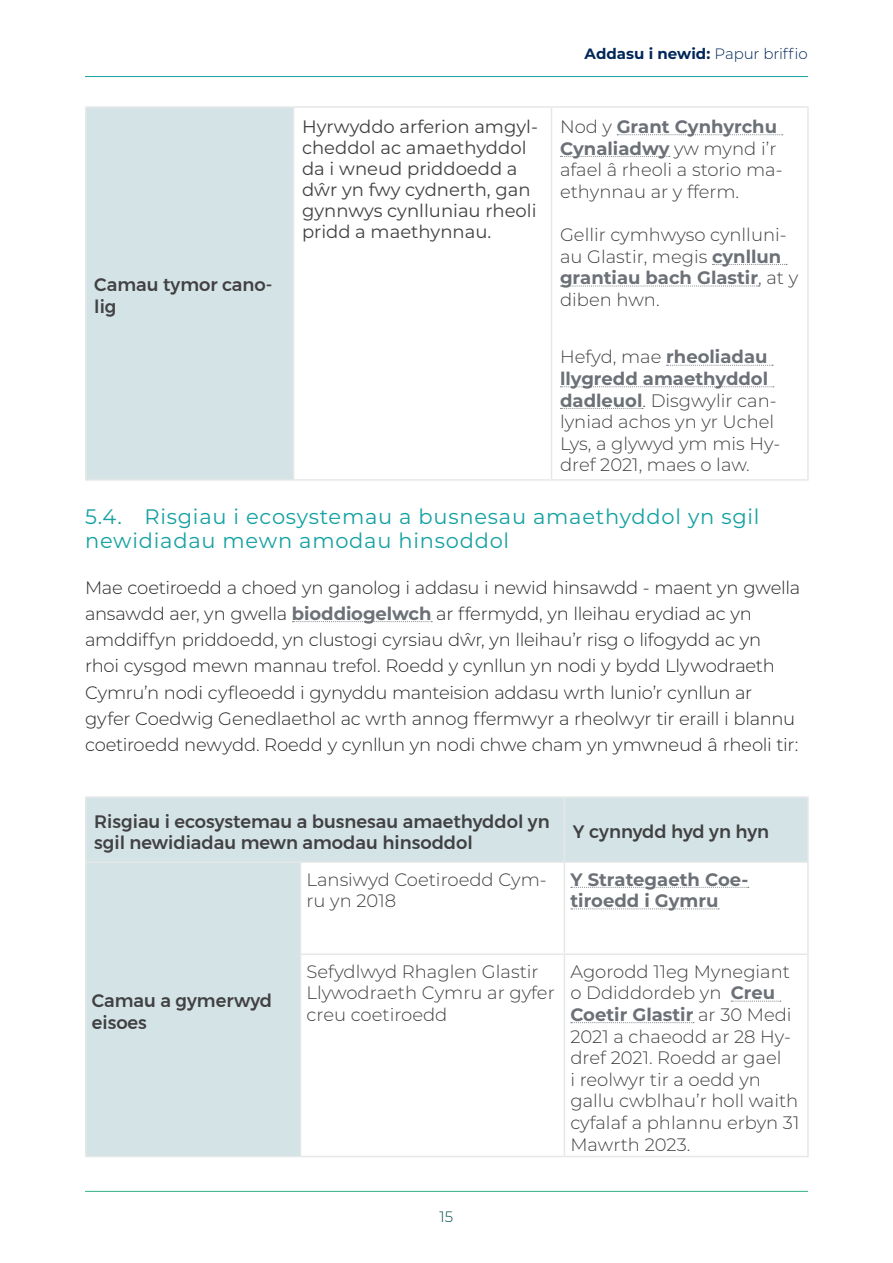
<style>
.page{position:relative;width:893px;height:1263px;background:#fff}
.page>*{position:absolute;margin:0;border:0;box-sizing:border-box;transform-origin:0 0}
.t1{font:21px/24px "Montserrat";letter-spacing:.035em;color:#15a1a2}
.t2{font:300 18px/21.6px "Montserrat";color:#414042}
.t3{font:300 18px/26.2px "Montserrat";letter-spacing:-.015em;color:#292829}
.t4{font:500 18px/21.6px "Montserrat";color:#414042}
.t5{font:18px/21px "Montserrat";color:#414042}
.t6{font:700 18px/21.6px "Montserrat";color:#6c7077}
.t7{font:700 15px "Montserrat";color:#002659}
.t8{font:300 15px "Montserrat";color:#004c42}
.s1{font-weight:300}
.s2{font-weight:700;color:#6c7077}
</style>
<div class="page">
<hr style="left:85px;top:1191px;width:723px;height:1px;background:#30af87">
<hr style="left:85px;top:76px;width:723px;height:1px;background:#15a1a2">
<svg style="left:292px;top:621px;width:140px;height:1px"></svg>
<div style="left:86px;top:107px;width:208px;height:373px;background:#d4e4e6"></div>
<hr style="left:85px;top:106px;width:209px;height:2px;background:#e6e7e8">
<hr style="left:85px;top:108px;width:2px;height:371px;background:#e6e7e8">
<hr style="left:294px;top:106px;width:257px;height:2px;background:#e6e7e8">
<hr style="left:293px;top:108px;width:1px;height:371px;background:#e6e7e8">
<hr style="left:551px;top:106px;width:258px;height:2px;background:#e6e7e8">
<hr style="left:551px;top:108px;width:1px;height:371px;background:#e6e7e8">
<hr style="left:807px;top:108px;width:2px;height:371px;background:#e6e7e8">
<hr style="left:85px;top:479px;width:209px;height:2px;background:#e6e7e8">
<hr style="left:294px;top:479px;width:257px;height:2px;background:#e6e7e8">
<hr style="left:551px;top:479px;width:258px;height:2px;background:#e6e7e8">
<svg style="left:617px;top:134px;width:166px;height:1px"></svg>
<svg style="left:560px;top:156px;width:110px;height:1px"></svg>
<svg style="left:712px;top:264px;width:75px;height:1px"></svg>
<svg style="left:560px;top:286px;width:199px;height:1px"></svg>
<svg style="left:667px;top:365px;width:106px;height:1px"></svg>
<svg style="left:560px;top:386px;width:214px;height:1px"></svg>
<svg style="left:560px;top:408px;width:83px;height:1px"></svg>
<svg style="left:87px;top:798px;width:720px;height:358px"></svg>
<hr style="left:301px;top:861px;width:263px;height:2px;background:#e6e7e8">
<hr style="left:300px;top:863px;width:1px;height:90px;background:#e6e7e8">
<hr style="left:564px;top:861px;width:245px;height:2px;background:#e6e7e8">
<hr style="left:564px;top:863px;width:1px;height:90px;background:#e6e7e8">
<hr style="left:807px;top:863px;width:2px;height:90px;background:#e6e7e8">
<hr style="left:300px;top:953px;width:264px;height:2px;background:#e6e7e8">
<hr style="left:300px;top:955px;width:1px;height:201px;background:#e6e7e8">
<hr style="left:564px;top:953px;width:245px;height:2px;background:#e6e7e8">
<hr style="left:564px;top:955px;width:1px;height:201px;background:#e6e7e8">
<hr style="left:807px;top:955px;width:2px;height:201px;background:#e6e7e8">
<hr style="left:301px;top:1156px;width:263px;height:1px;background:#e6e7e8">
<hr style="left:564px;top:1156px;width:245px;height:1px;background:#e6e7e8">
<hr style="left:85px;top:796px;width:216px;height:2px;background:#e6e7e8">
<hr style="left:85px;top:798px;width:2px;height:63px;background:#e6e7e8">
<hr style="left:301px;top:796px;width:263px;height:2px;background:#e6e7e8">
<hr style="left:564px;top:796px;width:245px;height:2px;background:#e6e7e8">
<hr style="left:564px;top:798px;width:1px;height:63px;background:#e6e7e8">
<hr style="left:807px;top:798px;width:2px;height:63px;background:#e6e7e8">
<hr style="left:85px;top:861px;width:216px;height:2px;background:#e6e7e8">
<hr style="left:85px;top:863px;width:2px;height:91px;background:#e6e7e8">
<hr style="left:85px;top:954px;width:2px;height:202px;background:#e6e7e8">
<hr style="left:85px;top:1156px;width:216px;height:1px;background:#e6e7e8">
<svg style="left:571px;top:887px;width:178px;height:1px"></svg>
<svg style="left:571px;top:908px;width:148px;height:1px"></svg>
<svg style="left:731px;top:1001px;width:50px;height:1px"></svg>
<svg style="left:571px;top:1022px;width:123px;height:1px"></svg>
<p class="t4" style="left:94px;top:274px;width:180px">Camau tymor cano&shy;lig</p>
<p class="t7" style="left:585px;top:43px;width:225px">Addasu i newid: <span class="s1">Papur briffio</span></p>
<p class="t5" style="left:302px;top:115px;width:237px">Hyrwyddo arferion amgyl&shy;cheddol ac amaethyddol da i wneud priddoedd a dŵr yn fwy cydnerth, gan gynnwys cynlluniau rheoli pridd a maethynnau.</p>
<p class="t2" style="left:560px;top:115px;width:224px">Nod y <span class="s2">Grant Cynhyrchu<br>Cynaliadwy</span> yw mynd i’r afael â rheoli a storio ma&shy;ethynnau ar y fferm.</p>
<p class="t2" style="left:560px;top:223px;width:240px">Gellir cymhwyso cynlluni&shy;au Glastir, megis <span class="s2">cynllun grantiau bach Glastir</span>, at y diben hwn.</p>
<p class="t2" style="left:560px;top:346px;width:222px">Hefyd, mae <span class="s2">rheoliadau llygredd amaethyddol dadleuol</span>. Disgwylir can&shy;lyniad achos yn yr Uchel<br>Lys, a glywyd ym mis Hy&shy;dref 2021, maes o law.</p>
<p class="t1" style="left:85px;top:504px;width:676px">5.4. Risgiau i ecosystemau a busnesau amaethyddol yn sgil newidiadau mewn amodau hinsoddol</p>
<p class="t3" style="left:85px;top:573px;width:717px">Mae coetiroedd a choed yn ganolog i addasu i newid hinsawdd - maent yn gwella ansawdd aer, yn gwella <span class="s2">bioddiogelwch</span> ar ffermydd, yn lleihau erydiad ac yn amddiffyn priddoedd, yn clustogi cyrsiau dŵr, yn lleihau’r risg o lifogydd ac yn<br>rhoi cysgod mewn mannau trefol. Roedd y cynllun yn nodi y bydd Llywodraeth Cymru’n nodi cyfleoedd i gynyddu manteision addasu wrth lunio’r cynllun ar gyfer Coedwig Genedlaethol ac wrth annog ffermwyr a rheolwyr tir eraill i blannu coetiroedd newydd. Roedd y cynllun yn nodi chwe cham yn ymwneud â rheoli tir:</p>
<p class="t4" style="left:94px;top:811px;width:457px;line-height:21px">Risgiau i ecosystemau a busnesau amaethyddol yn sgil newidiadau mewn amodau hinsoddol</p>
<p class="t4" style="left:573px;top:821px;width:198px">Y cynnydd hyd yn hyn</p>
<p class="t4" style="left:92px;top:990px;width:182px">Camau a gymerwyd eisoes</p>
<p class="t2" style="left:306px;top:868px;width:242px">Lansiwyd Coetiroedd Cym&shy;ru yn 2018</p>
<p class="t6" style="left:570px;top:867px;width:179px">Y Strategaeth Coe&shy;tiroedd i Gymru</p>
<p class="t2" style="left:307px;top:960px;width:250px">Sefydlwyd Rhaglen Glastir<br>Llywodraeth Cymru ar gyfer creu coetiroedd</p>
<p class="t2" style="left:570px;top:960px;width:230px">Agorodd 11eg Mynegiant o Ddiddordeb yn <span class="s2">Creu<br>Coetir Glastir</span> ar 30 Medi<br>2021 a chaeodd ar 28 Hy&shy;dref 2021. Roedd ar gael<br>i reolwyr tir a oedd yn gallu cwblhau’r holl waith cyfalaf a phlannu erbyn 31<br>Mawrth 2023.</p>
<p class="t8" style="left:440px;top:1206px;width:15px">15</p>
</div>
